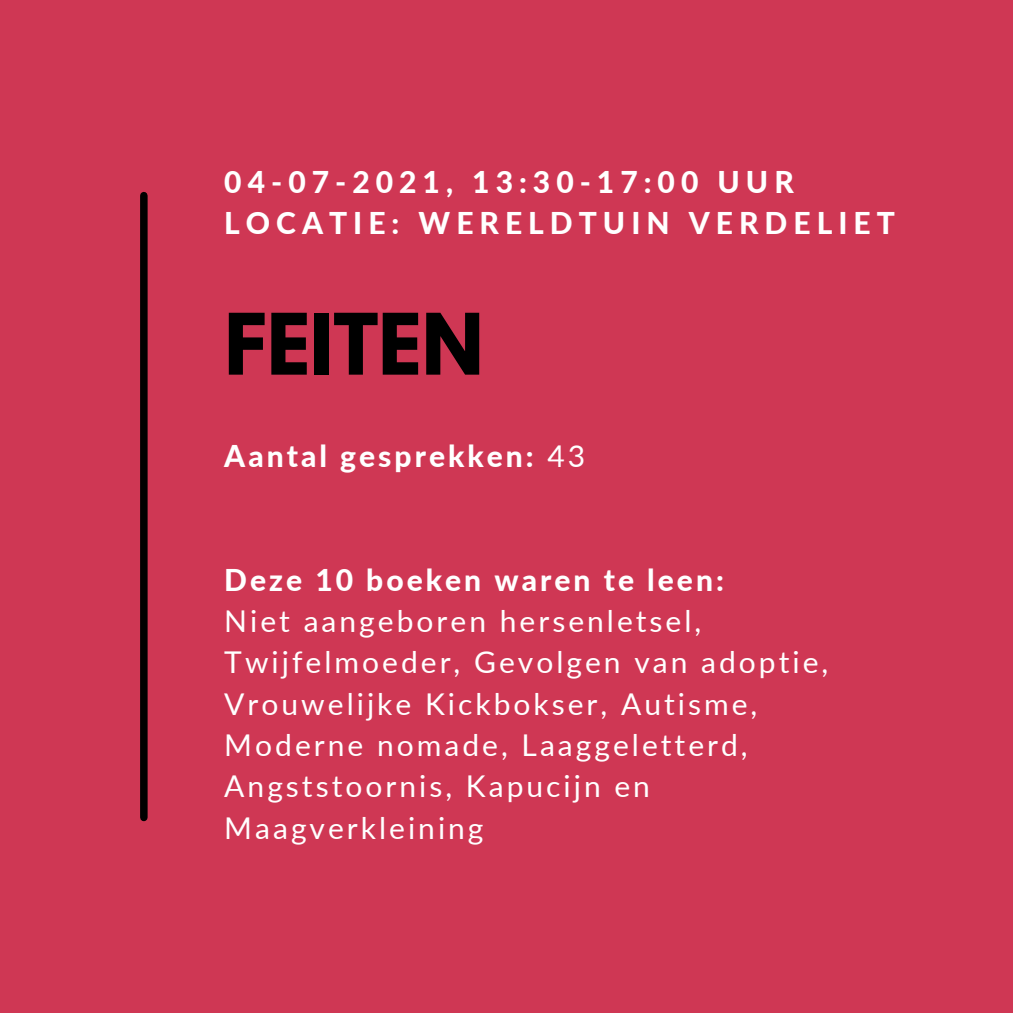
<style>
.page{position:relative;width:1013px;height:1013px;background:#fff}
.page>*{position:absolute;margin:0;border:0;box-sizing:border-box;transform-origin:0 0}
.t1{font:700 75px "League Spartan";color:#000}
.t2{font:30px/41.2px "Lato";letter-spacing:.1em;color:#fff}
.t3{font:800 30px "Lato";letter-spacing:.2em;color:#fff}
.t4{font:800 30px "Lato";letter-spacing:.1em;color:#fff}
.s1{font-weight:400}
</style>
<div class="page">
<div style="left:0;top:0;width:1012px;height:1012px;background:#cf3754"></div>
<div style="left:140px;top:196px;width:8px;height:621px;background:#000"></div>
<p class="t3" style="left:224px;top:163px;width:571px">04-07-2021, 13:30-17:00 UUR</p>
<p class="t3" style="left:224px;top:204px;width:672px">LOCATIE: WERELDTUIN VERDELIET</p>
<p class="t1" style="left:224px;top:307px;width:261px">FEITEN</p>
<p class="t4" style="left:224px;top:437px;width:362px">Aantal gesprekken: <span class="s1">43</span></p>
<p class="t4" style="left:224px;top:561px;width:501px">Deze 10 boeken waren te leen:</p>
<p class="t2" style="left:224px;top:600px;width:605px">Niet aangeboren hersenletsel,<br>Twijfelmoeder, Gevolgen van adoptie,<br>Vrouwelijke Kickbokser, Autisme,<br>Moderne nomade, Laaggeletterd,<br>Angststoornis, Kapucijn en<br>Maagverkleining</p>
</div>
